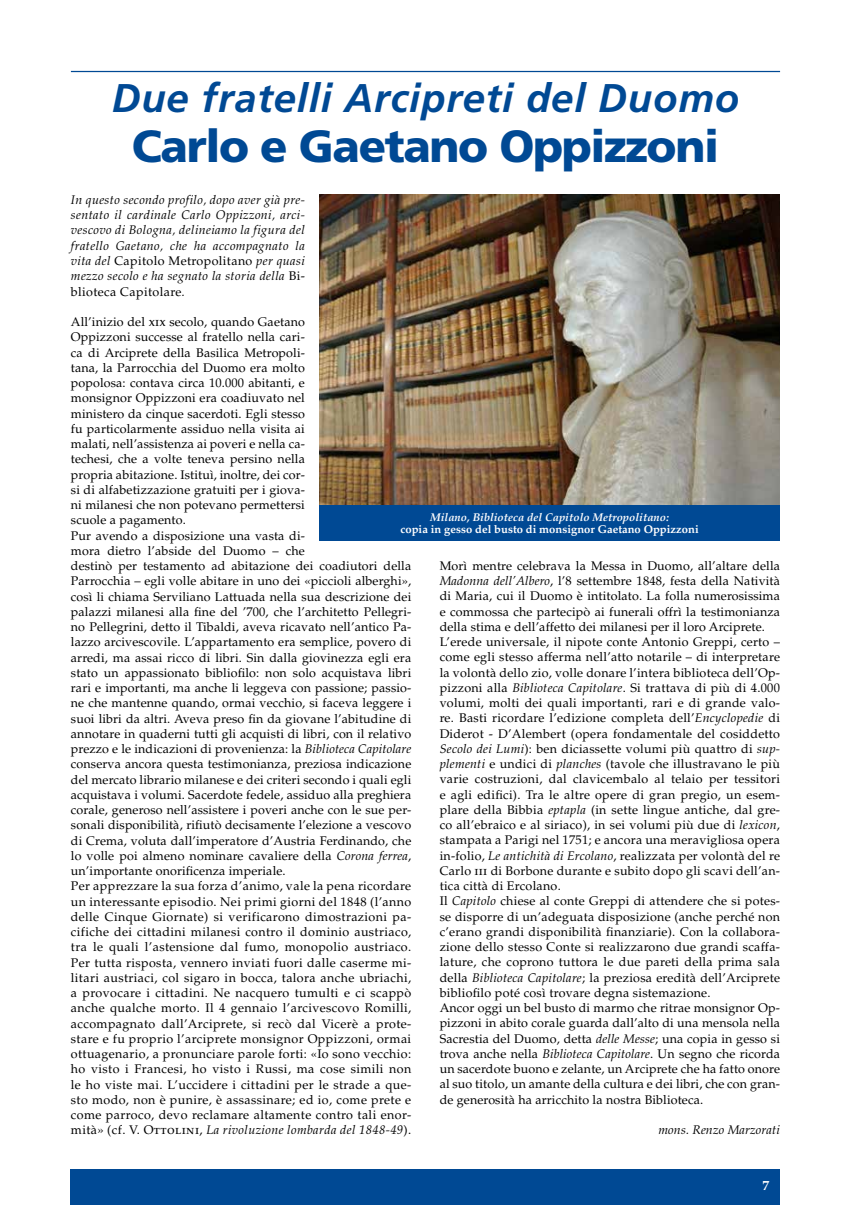
<style>
.page{position:relative;width:851px;height:1205px;background:#fff}
.page>*{position:absolute;margin:0;border:0;box-sizing:border-box;transform-origin:0 0}
.t1{font:900 45px "Frutiger";letter-spacing:-.03em;color:#004994}
.t2{font:italic 700 40px "Frutiger";letter-spacing:.02em;color:#004994}
.t3{font:700 13.75px "Palatino";color:#fff}
.t4{font:12.5px/15.2px "Palatino";letter-spacing:.01em;color:#000}
.t5{font:italic 12.5px/15.2px "Palatino";letter-spacing:.03em;color:#000;text-align:justify}
.t6{font:italic 12.5px "Palatino";letter-spacing:.01em;color:#000}
.t7{font:700 11.25px "Palatino";color:#fff}
.t8{font:italic 700 11.25px "Palatino";color:#fff}
.s1{font-style:normal}
.s2{font-family:"Palatino SC"}
.s3{font-style:italic}
</style>
<div class="page">
<div style="left:71px;top:1169px;width:709px;height:36px;background:#004994"></div>
<hr style="left:71px;top:71px;width:709px;height:1px;background:#004994">
<img style="left:319px;top:195px;width:460px;height:310px">
<div style="left:319px;top:505px;width:461px;height:35px;background:#004994"></div>
<h2 class="t2" style="left:112px;top:74px;width:629px">Due fratelli Arcipreti del Duomo</h2>
<h1 class="t1" style="left:132px;top:119px;width:588px">Carlo e Gaetano Oppizzoni</h1>
<p class="t5" style="left:71px;top:192px;width:235px">In questo secondo profilo, dopo aver già pre&shy;sentato il cardinale Carlo Oppizzoni, arci&shy;vescovo di Bologna, delineiamo la figura del fratello Gaetano, che ha accompagnato la vita del <span class="s1">Capitolo Metropolitano</span> per quasi mezzo secolo e ha segnato la storia della <span class="s1">Bi&shy;blioteca Capitolare</span>.</p>
<p class="t4" style="left:71px;top:314px;width:342px">All’inizio del <span class="s2">xix</span> secolo, quando Gaetano<br>Oppizzoni successe al fratello nella cari-<br>ca di Arciprete della Basilica Metropoli-<br>tana, la Parrocchia del Duomo era molto<br>popolosa: contava circa 10.000 abitanti, e<br>monsignor Oppizzoni era coadiuvato nel<br>ministero da cinque sacerdoti. Egli stesso<br>fu particolarmente assiduo nella visita ai<br>malati, nell’assistenza ai poveri e nella ca-<br>techesi, che a volte teneva persino nella<br>propria abitazione. Istituì, inoltre, dei cor-<br>si di alfabetizzazione gratuiti per i giova-<br>ni milanesi che non potevano permettersi<br>scuole a pagamento.<br>Pur avendo a disposizione una vasta di-<br>mora dietro l’abside del Duomo – che<br>destinò per testamento ad abitazione dei coadiutori della Parrocchia – egli volle abitare in uno dei «piccioli alberghi», così li chiama Serviliano Lattuada nella sua descrizione dei palazzi milanesi alla fine del ’700, che l’architetto Pellegri&shy;no Pellegrini, detto il Tibaldi, aveva ricavato nell’antico Pa&shy;lazzo arcivescovile. L’appartamento era semplice, povero di arredi, ma assai ricco di libri. Sin dalla giovinezza egli era stato un appassionato bibliofilo: non solo acquistava libri rari e importanti, ma anche li leggeva con passione; passio&shy;ne che mantenne quando, ormai vecchio, si faceva leggere i suoi libri da altri. Aveva preso fin da giovane l’abitudine di annotare in quaderni tutti gli acquisti di libri, con il relativo prezzo e le indicazioni di provenienza: la <span class="s3">Biblioteca Capitolare </span>conserva ancora questa testimonianza, preziosa indicazione del mercato librario milanese e dei criteri secondo i quali egli acquistava i volumi. Sacerdote fedele, assiduo alla preghiera corale, generoso nell’assistere i poveri anche con le sue per&shy;sonali disponibilità, rifiutò decisamente l’elezione a vescovo di Crema, voluta dall’imperatore d’Austria Ferdinando, che lo volle poi almeno nominare cavaliere della <span class="s3">Corona ferrea</span>, un’importante onorificenza imperiale.<br>Per apprezzare la sua forza d’animo, vale la pena ricordare un interessante episodio. Nei primi giorni del 1848 (l’anno delle Cinque Giornate) si verificarono dimostrazioni pa&shy;cifiche dei cittadini milanesi contro il dominio austriaco, tra le quali l’astensione dal fumo, monopolio austriaco.<br>Per tutta risposta, vennero inviati fuori dalle caserme mi&shy;litari austriaci, col sigaro in bocca, talora anche ubriachi, a provocare i cittadini. Ne nacquero tumulti e ci scappò anche qualche morto. Il 4 gennaio l’arcivescovo Romilli, accompagnato dall’Arciprete, si recò dal Vicerè a prote&shy;stare e fu proprio l’arciprete monsignor Oppizzoni, ormai ottuagenario, a pronunciare parole forti: «Io sono vecchio: ho visto i Francesi, ho visto i Russi, ma cose simili non le ho viste mai. L’uccidere i cittadini per le strade a que&shy;sto modo, non è punire, è assassinare; ed io, come prete e come parroco, devo reclamare altamente contro tali enor&shy;mità» (cf. <span class="s2">V. Ottolini</span>, <span class="s3">La rivoluzione lombarda del 1848-49</span>).</p>
<p class="t8" style="left:430px;top:510px;width:240px">Milano, Biblioteca del Capitolo Metropolitano:</p>
<p class="t7" style="left:400px;top:522px;width:300px">copia in gesso del busto di monsignor Gaetano Oppizzoni</p>
<p class="t4" style="left:439px;top:558px;width:342px">Morì mentre celebrava la Messa in Duomo, all’altare della <span class="s3">Madonna dell’Albero</span>, l’8 settembre 1848, festa della Natività di Maria, cui il Duomo è intitolato. La folla numerosissima e commossa che partecipò ai funerali offrì la testimonianza della stima e dell’affetto dei milanesi per il loro Arciprete.<br>L’erede universale, il nipote conte Antonio Greppi, certo – come egli stesso afferma nell’atto notarile – di interpretare la volontà dello zio, volle donare l’intera biblioteca dell’Op&shy;pizzoni alla <span class="s3">Biblioteca Capitolare</span>. Si trattava di più di 4.000 volumi, molti dei quali importanti, rari e di grande valo&shy;re. Basti ricordare l’edizione completa dell’<span class="s3">Encyclopedie</span> di Diderot - D’Alembert (opera fondamentale del cosiddetto <span class="s3">Secolo dei Lumi</span>): ben diciassette volumi più quattro di <span class="s3">sup&shy;plementi</span> e undici di <span class="s3">planches</span> (tavole che illustravano le più varie costruzioni, dal clavicembalo al telaio per tessitori e agli edifici). Tra le altre opere di gran pregio, un esem&shy;plare della Bibbia <span class="s3">eptapla</span> (in sette lingue antiche, dal gre&shy;co all’ebraico e al siriaco), in sei volumi più due di <span class="s3">lexicon</span>, stampata a Parigi nel 1751; e ancora una meravigliosa opera in-folio, <span class="s3">Le antichità di Ercolano</span>, realizzata per volontà del re Carlo <span class="s2">iii</span> di Borbone durante e subito dopo gli scavi dell’an&shy;tica città di Ercolano.<br>Il <span class="s3">Capitolo</span> chiese al conte Greppi di attendere che si potes&shy;se disporre di un’adeguata disposizione (anche perché non c’erano grandi disponibilità finanziarie). Con la collabora&shy;zione dello stesso Conte si realizzarono due grandi scaffa&shy;lature, che coprono tuttora le due pareti della prima sala della <span class="s3">Biblioteca Capitolare</span>; la preziosa eredità dell’Arciprete bibliofilo poté così trovare degna sistemazione.<br>Ancor oggi un bel busto di marmo che ritrae monsignor Op&shy;pizzoni in abito corale guarda dall’alto di una mensola nella Sacrestia del Duomo, detta <span class="s3">delle Messe</span>; una copia in gesso si trova anche nella <span class="s3">Biblioteca Capitolare</span>. Un segno che ricorda un sacerdote buono e zelante, un Arciprete che ha fatto onore al suo titolo, un amante della cultura e dei libri, che con gran&shy;de generosità ha arricchito la nostra Biblioteca.</p>
<p class="t6" style="left:658px;top:1123px;width:123px">mons. Renzo Marzorati</p>
<p class="t3" style="left:762px;top:1177px;width:8px">7</p>
</div>
